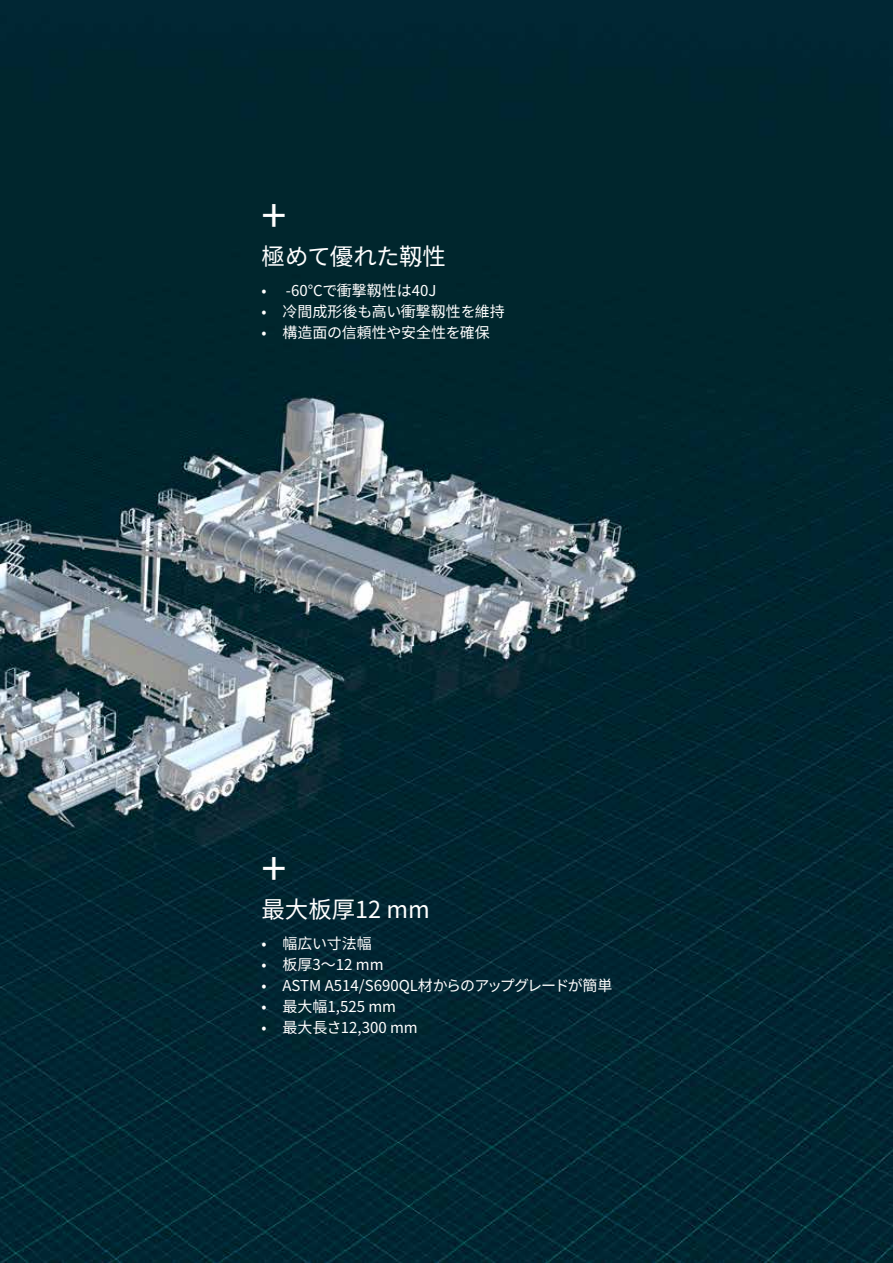
<style>
.page{position:relative;width:893px;height:1263px;background:#fff}
.page>*{position:absolute;margin:0;border:0;box-sizing:border-box;transform-origin:0 0}
.t1{font:45px "Noto Sans CJ Ksc";color:#fff}
.t2{font:23.4px "Noto Sans CJ Ksc";letter-spacing:-.02em;color:#fff}
.t3{font:23.4px "Noto Sans CJ Ksc";color:#fff}
.t4{font:15px "Noto Sans CJ Ksc";color:#fff}
</style>
<div class="page">
<img style="left:0;top:0;width:893px;height:1263px">
<h1 class="t1" style="left:261px;top:190px;width:26px">+</h1>
<h2 class="t2" style="left:261px;top:243px;width:186px">極めて優れた靱性</h2>
<p class="t4" style="left:261px;top:282px;width:176px">• -60°Cで衝撃靱性は40J</p>
<p class="t4" style="left:261px;top:303px;width:245px">• 冷間成形後も高い衝撃靱性を維持</p>
<p class="t4" style="left:261px;top:324px;width:230px">• 構造面の信頼性や安全性を確保</p>
<h1 class="t1" style="left:261px;top:843px;width:26px">+</h1>
<h2 class="t3" style="left:261px;top:896px;width:170px">最大板厚12 mm</h2>
<p class="t4" style="left:261px;top:935px;width:112px">• 幅広い寸法幅</p>
<p class="t4" style="left:261px;top:956px;width:124px">• 板厚3～12 mm</p>
<p class="t4" style="left:261px;top:977px;width:353px">• ASTM A514/S690QL材からのアップグレードが簡単</p>
<p class="t4" style="left:261px;top:998px;width:136px">• 最大幅1,525 mm</p>
<p class="t4" style="left:261px;top:1019px;width:158px">• 最大長さ12,300 mm</p>
</div>
